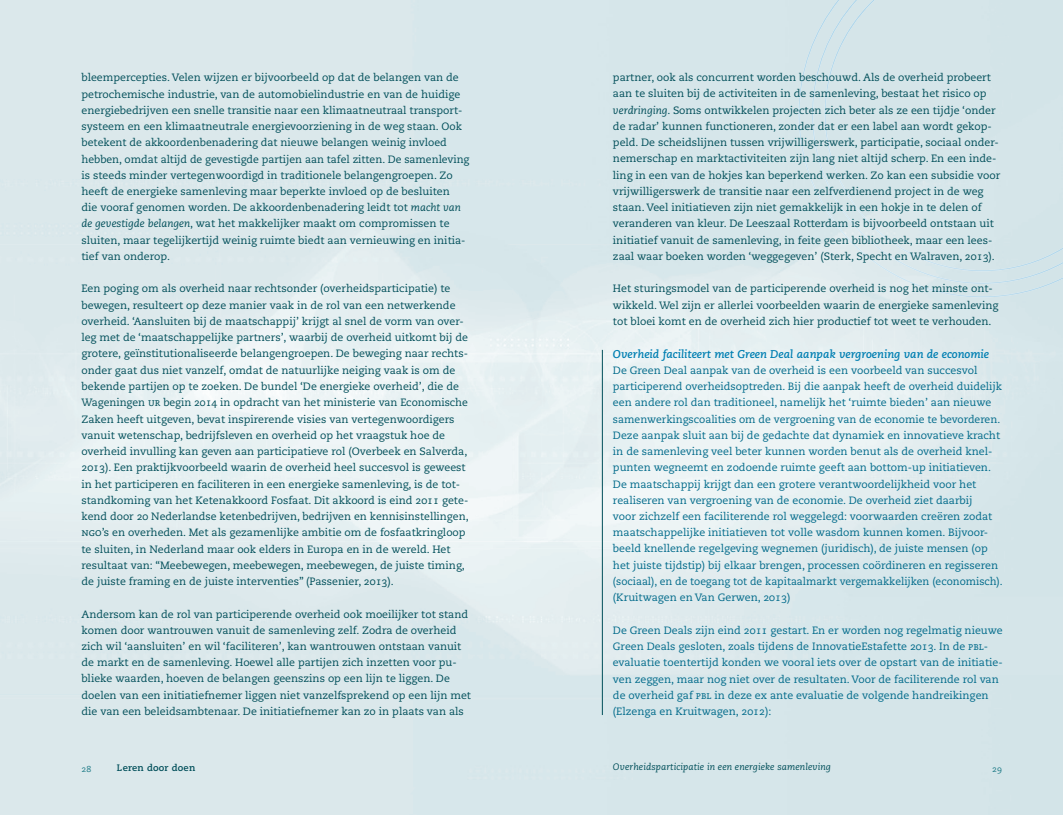
<style>
.page{position:relative;width:1063px;height:815px;background:#fff}
.page>*{position:absolute;margin:0;border:0;box-sizing:border-box;transform-origin:0 0}
.t1{font:11.25px "Caecilia Bold Italic Os F";color:#007fb2}
.t2{font:10.62px/16.2px "Caecilia Roman Os F";color:#004e59}
.t3{font:10.62px/16.2px "Caecilia Roman Os F";color:#006a8a}
.t4{font:9.38px "Caecilia Italic Os F";letter-spacing:.01em;color:#004e59}
.t5{font:9.38px "Caecilia Bold Os F";letter-spacing:.02em;color:#004e59}
.t6{font:8.75px "Caecilia Roman Os F";color:#227d89}
.s1{font-family:"Caecilia Italic Os F"}
.s2{font-family:"Caecilia Roman SC"}
</style>
<div class="page">
<img style="left:798px;top:0;width:265px;height:297px">
<hr style="left:602px;top:350px;width:1px;height:365px;background:#004e59">
<p class="t2" style="left:81px;top:70px;width:389px">bleempercepties. Velen wijzen er bijvoorbeeld op dat de belangen van de petrochemische industrie, van de automobielindustrie en van de huidige energiebedrijven een snelle transitie naar een klimaatneutraal transport&shy;systeem en een klimaatneutrale energievoorziening in de weg staan. Ook betekent de akkoordenbenadering dat nieuwe belangen weinig invloed hebben, omdat altijd de gevestigde partijen aan tafel zitten. De samenleving is steeds minder vertegenwoordigd in traditionele belangengroepen. Zo heeft de energieke samenleving maar beperkte invloed op de besluiten<br>die vooraf genomen worden. De akkoordenbenadering leidt tot <span class="s1">macht van de gevestigde belangen</span>, wat het makkelijker maakt om compromissen te sluiten, maar tegelijkertijd weinig ruimte biedt aan vernieuwing en initia&shy;tief van onderop.</p>
<p class="t2" style="left:81px;top:281px;width:389px">Een poging om als overheid naar rechtsonder (overheidsparticipatie) te bewegen, resulteert op deze manier vaak in de rol van een netwerkende overheid. ‘Aansluiten bij de maatschappij’ krijgt al snel de vorm van over&shy;leg met de ‘maatschappelijke partners’, waarbij de overheid uitkomt bij de grotere, geïnstitutionaliseerde belangengroepen. De beweging naar rechts&shy;onder gaat dus niet vanzelf, omdat de natuurlijke neiging vaak is om de bekende partijen op te zoeken. De bundel ‘De energieke overheid’, die de Wageningen <span class="s2">ur</span> begin 2014 in opdracht van het ministerie van Economische Zaken heeft uitgeven, bevat inspirerende visies van vertegenwoordigers vanuit wetenschap, bedrijfsleven en overheid op het vraagstuk hoe de overheid invulling kan geven aan participatieve rol (Overbeek en Salverda, 2013). Een praktijkvoorbeeld waarin de overheid heel succesvol is geweest in het participeren en faciliteren in een energieke samenleving, is de tot&shy;standkoming van het Ketenakkoord Fosfaat. Dit akkoord is eind 2011 gete&shy;kend door 20 Nederlandse ketenbedrijven, bedrijven en kennisinstellingen, <span class="s2">ngo</span>’s en overheden. Met als gezamenlijke ambitie om de fosfaatkringloop te sluiten, in Nederland maar ook elders in Europa en in de wereld. Het resultaat van: “Meebewegen, meebewegen, meebewegen, de juiste timing, de juiste framing en de juiste interventies” (Passenier, 2013).</p>
<p class="t2" style="left:81px;top:606px;width:391px">Andersom kan de rol van participerende overheid ook moeilijker tot stand komen door wantrouwen vanuit de samenleving zelf. Zodra de overheid zich wil ‘aansluiten’ en wil ‘faciliteren’, kan wantrouwen ontstaan vanuit de markt en de samenleving. Hoewel alle partijen zich inzetten voor pu&shy;blieke waarden, hoeven de belangen geenszins op een lijn te liggen. De doelen van een initiatiefnemer liggen niet vanzelfsprekend op een lijn met die van een beleidsambtenaar. De initiatiefnemer kan zo in plaats van als</p>
<p class="t2" style="left:613px;top:70px;width:389px">partner, ook als concurrent worden beschouwd. Als de overheid probeert aan te sluiten bij de activiteiten in de samenleving, bestaat het risico op <span class="s1">verdringing</span>. Soms ontwikkelen projecten zich beter als ze een tijdje ‘onder de radar’ kunnen functioneren, zonder dat er een label aan wordt gekop&shy;peld. De scheidslijnen tussen vrijwilligerswerk, participatie, sociaal onder&shy;nemerschap en marktactiviteiten zijn lang niet altijd scherp. En een inde&shy;ling in een van de hokjes kan beperkend werken. Zo kan een subsidie voor vrijwilligerswerk de transitie naar een zelfverdienend project in de weg staan. Veel initiatieven zijn niet gemakkelijk in een hokje in te delen of veranderen van kleur. De Leeszaal Rotterdam is bijvoorbeeld ontstaan uit initiatief vanuit de samenleving, in feite geen bibliotheek, maar een lees&shy;zaal waar boeken worden ‘weggegeven’ (Sterk, Specht en Walraven, 2013).</p>
<p class="t2" style="left:613px;top:281px;width:387px">Het sturingsmodel van de participerende overheid is nog het minste ont&shy;wikkeld. Wel zijn er allerlei voorbeelden waarin de energieke samenleving tot bloei komt en de overheid zich hier productief tot weet te verhouden.</p>
<p class="t1" style="left:613px;top:347px;width:378px">Overheid faciliteert met Green Deal aanpak vergroening van de economie</p>
<p class="t3" style="left:613px;top:362px;width:391px">De Green Deal aanpak van de overheid is een voorbeeld van succesvol participerend overheidsoptreden. Bij die aanpak heeft de overheid duidelijk een andere rol dan traditioneel, namelijk het ‘ruimte bieden’ aan nieuwe samenwerkingscoalities om de vergroening van de economie te bevorderen.<br>Deze aanpak sluit aan bij de gedachte dat dynamiek en innovatieve kracht in de samenleving veel beter kunnen worden benut als de overheid knel&shy;punten wegneemt en zodoende ruimte geeft aan bottom-up initiatieven.<br>De maatschappij krijgt dan een grotere verantwoordelijkheid voor het realiseren van vergroening van de economie. De overheid ziet daarbij<br>voor zichzelf een faciliterende rol weggelegd: voorwaarden creëren zodat maatschappelijke initiatieven tot volle wasdom kunnen komen. Bijvoor&shy;beeld knellende regelgeving wegnemen (juridisch), de juiste mensen (op het juiste tijdstip) bij elkaar brengen, processen coördineren en regisseren (sociaal), en de toegang tot de kapitaalmarkt vergemakkelijken (economisch). (Kruitwagen en Van Gerwen, 2013)</p>
<p class="t3" style="left:613px;top:622px;width:391px">De Green Deals zijn eind 2011 gestart. En er worden nog regelmatig nieuwe Green Deals gesloten, zoals tijdens de InnovatieEstafette 2013. In de <span class="s2">pbl&shy;</span>evaluatie toentertijd konden we vooral iets over de opstart van de initiatie&shy;ven zeggen, maar nog niet over de resultaten. Voor de faciliterende rol van de overheid gaf <span class="s2">pbl</span> in deze ex ante evaluatie de volgende handreikingen (Elzenga en Kruitwagen, 2012):</p>
<p class="t6" style="left:81px;top:764px;width:11px">28</p>
<p class="t5" style="left:117px;top:762px;width:80px">Leren door doen</p>
<p class="t4" style="left:613px;top:762px;width:220px">Overheidsparticipatie in een energieke samenleving</p>
<p class="t6" style="left:992px;top:764px;width:11px">29</p>
</div>
